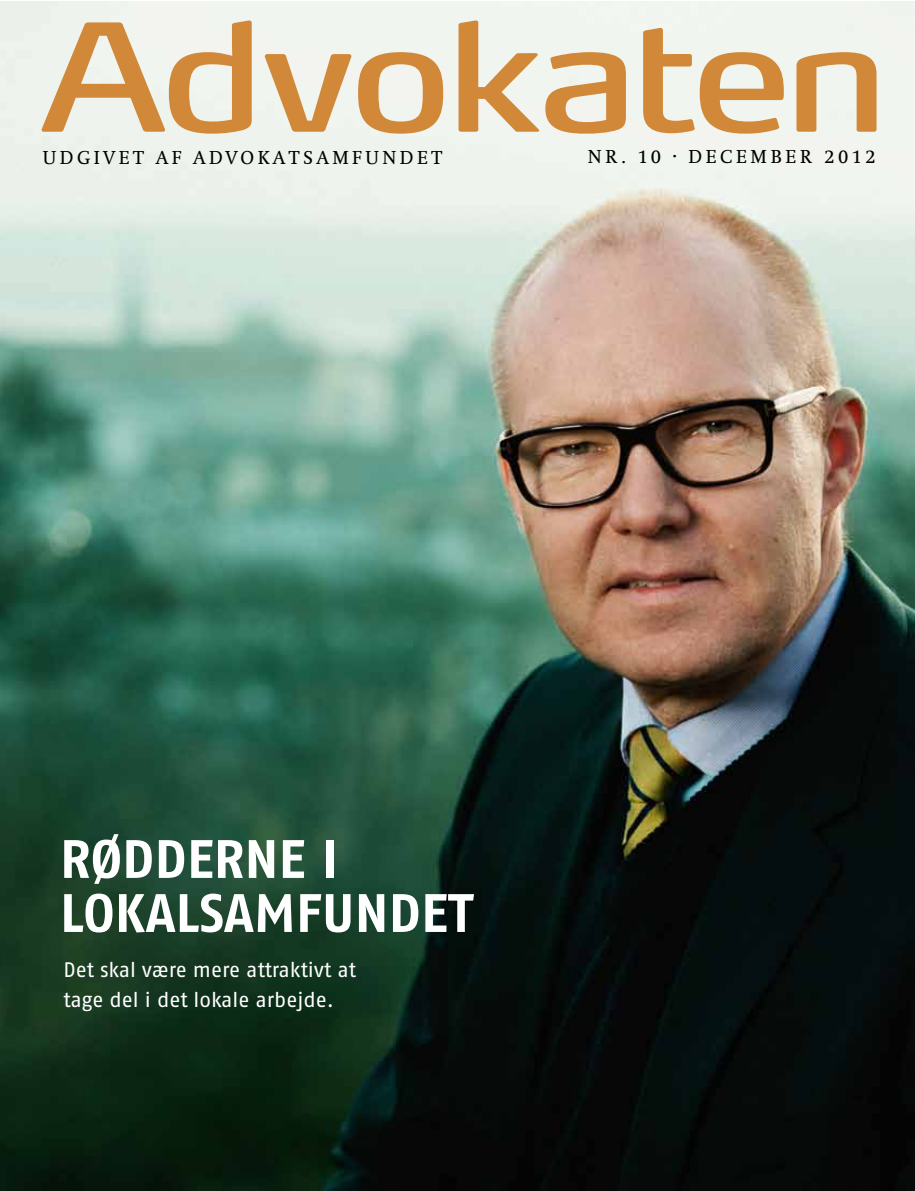
<style>
.page{position:relative;width:915px;height:1191px;background:#fff}
.page>*{position:absolute;margin:0;border:0;box-sizing:border-box;transform-origin:0 0}
.t1{font:700 54px/54px "Fago No";color:#fff}
.t2{font:21px/30px "Fago No";letter-spacing:-.005em;color:#fff}
.t3{font:19.5px "Swift EF";letter-spacing:.18em;color:#000}
</style>
<div class="page">
<img style="left:0;top:1px;width:914px;height:1190px">
<svg style="left:41px;top:21px;width:210px;height:113px"></svg>
<svg style="left:265px;top:54px;width:86px;height:78px"></svg>
<svg style="left:358px;top:52px;width:85px;height:82px"></svg>
<svg style="left:458px;top:21px;width:81px;height:111px"></svg>
<svg style="left:545px;top:52px;width:80px;height:82px"></svg>
<svg style="left:643px;top:28px;width:140px;height:106px"></svg>
<svg style="left:796px;top:52px;width:80px;height:80px"></svg>
<p class="t3" style="left:43px;top:147px;width:400px">UDGIVET AF ADVOKATSAMFUNDET</p>
<p class="t3" style="left:587px;top:146px;width:289px">NR. 10 · DECEMBER 2012</p>
<h1 class="t1" style="left:60px;top:831px;width:414px">RØDDERNE I<br>LOKALSAMFUNDET</h1>
<p class="t2" style="left:64px;top:954px;width:294px">Det skal være mere attraktivt at tage del i det lokale arbejde.</p>
</div>
